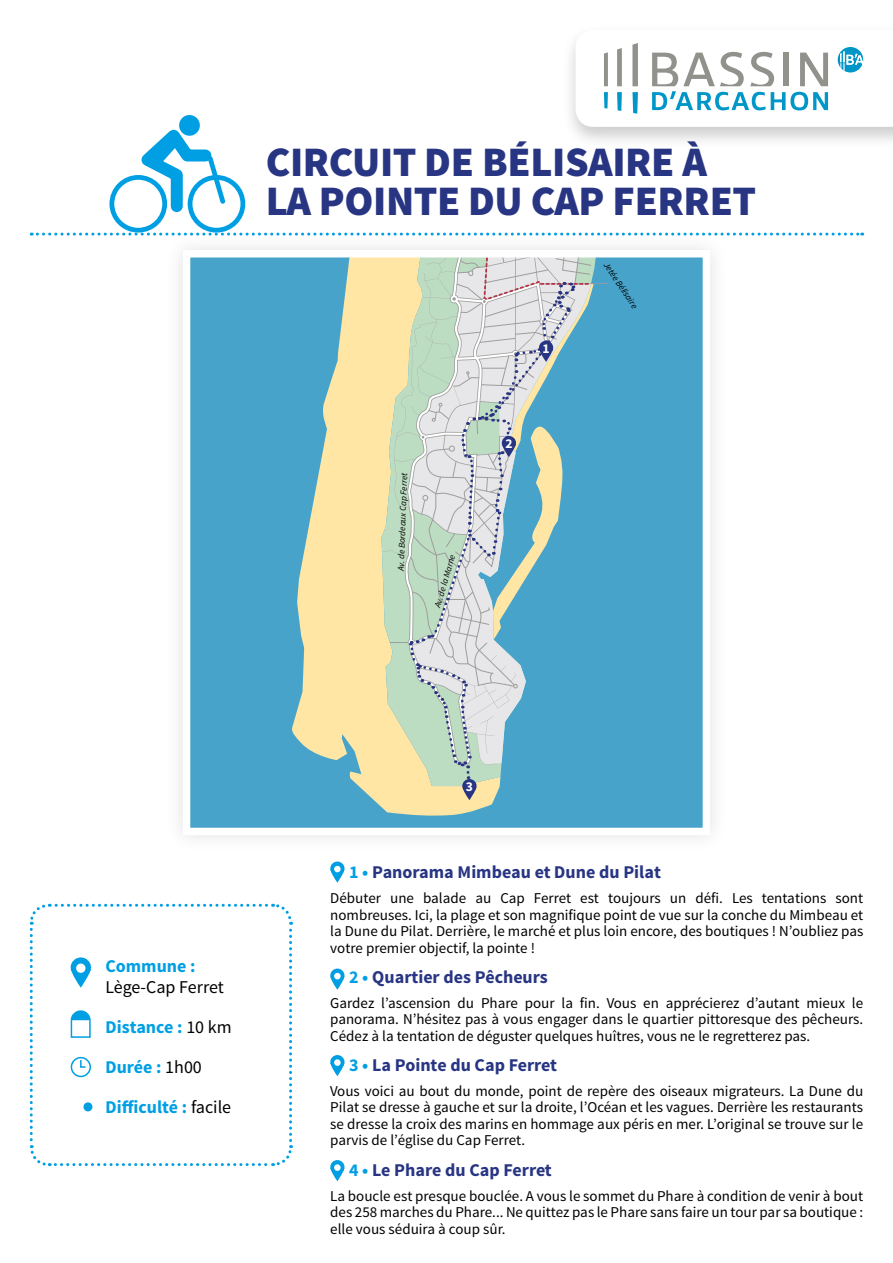
<style>
.page{position:relative;width:893px;height:1263px;background:#fff}
.page>*{position:absolute;margin:0;border:0;box-sizing:border-box;transform-origin:0 0}
.t1{font:900 42px/39px "Source Sans Pro";letter-spacing:-.01em;color:#283583}
.t2{font:700 18px "Source Sans Pro";color:#283583}
.t3{font:700 18px "Source Sans Pro";color:#009fe3}
.t4{font:18px "Source Sans Pro";letter-spacing:-.01em;color:#000}
.t5{font:15px/16.5px "Source Sans Pro";color:#000;text-align:justify}
.t6{font:700 13.5px "Source Sans Pro";color:#fff}
.t7{font:italic 9px "Source Sans Pro";color:#000}
.s1{font-weight:400;color:#000}
.s2{color:#009fe3}
</style>
<div class="page">
<div style="left:562px;top:24px;width:330px;height:126px;background:#000;opacity:.2"></div>
<svg style="left:330px;top:861px;width:14px;height:14px"></svg>
<svg style="left:330px;top:869px;width:14px;height:14px"></svg>
<div style="left:334px;top:866px;width:7px;height:6px;background:#fff;border-radius:50%"></div>
<div style="left:330px;top:968px;width:14px;height:14px;background:#009fe3;border-radius:50%"></div>
<svg style="left:330px;top:976px;width:14px;height:14px"></svg>
<div style="left:334px;top:973px;width:7px;height:6px;background:#fff;border-radius:50%"></div>
<div style="left:330px;top:1055px;width:14px;height:14px;background:#009fe3;border-radius:50%"></div>
<svg style="left:330px;top:1063px;width:14px;height:13px"></svg>
<div style="left:334px;top:1059px;width:7px;height:7px;background:#fff;border-radius:50%"></div>
<div style="left:330px;top:1160px;width:14px;height:14px;background:#009fe3;border-radius:50%"></div>
<svg style="left:330px;top:1168px;width:14px;height:13px"></svg>
<div style="left:334px;top:1164px;width:7px;height:7px;background:#fff;border-radius:50%"></div>
<svg style="left:29px;top:903px;width:264px;height:264px"></svg>
<div style="left:83px;top:1102px;width:9px;height:9px;background:#009fe3;border-radius:50%"></div>
<svg style="left:575px;top:30px;width:317px;height:97px"></svg>
<svg style="left:31px;top:233px;width:832px;height:3px"></svg>
<svg style="left:179px;top:115px;width:21px;height:21px"></svg>
<div style="left:188px;top:175px;width:57px;height:58px;border:5px solid #009fe3;border-radius:50%"></div>
<div style="left:109px;top:175px;width:58px;height:58px;border:5px solid #009fe3;border-radius:50%"></div>
<svg style="left:127px;top:118px;width:102px;height:100px"></svg>
<div style="left:164px;top:231px;width:565px;height:623px;background:#fbfbfb"></div>
<div style="left:187px;top:254px;width:519px;height:577px;background:#47a3c9"></div>
<svg style="left:292px;top:363px;width:45px;height:398px;fill:#ffe6a4"></svg>
<svg style="left:337px;top:259px;width:271px;height:501px"></svg>
<svg style="left:342px;top:697px;width:266px;height:119px"></svg>
<div style="left:183px;top:250px;width:527px;height:585px;border:8px solid #fff"></div>
<svg style="left:382px;top:254px;width:212px;height:546px"></svg>
<h1 class="t1" style="left:266px;top:144px;width:492px">CIRCUIT DE BÉLISAIRE À<br>LA POINTE DU CAP FERRET</h1>
<p class="t7" style="left:395px;top:571px;width:100px;rotate:-88deg">Av. de Bordeaux Cap Ferret</p>
<p class="t7" style="left:432px;top:606px;width:56px;rotate:-74deg">Av. de la Marne</p>
<p class="t6" style="left:542px;top:340px;width:9px">1</p>
<p class="t6" style="left:505px;top:435px;width:9px">2</p>
<p class="t7" style="left:611px;top:260px;width:55px;rotate:56deg">Jetée Bélisaire</p>
<p class="t3" style="left:105px;top:954px;width:92px">Commune :</p>
<p class="t4" style="left:105px;top:976px;width:120px">Lège-Cap Ferret</p>
<p class="t3" style="left:105px;top:1015px;width:128px">Distance : <span class="s1">10 km</span></p>
<p class="t3" style="left:105px;top:1055px;width:98px">Durée : <span class="s1">1h00</span></p>
<p class="t3" style="left:105px;top:1095px;width:127px">Difficulté : <span class="s1">facile</span></p>
<p class="t6" style="left:466px;top:778px;width:9px">3</p>
<p class="t2" style="left:349px;top:861px;width:313px"><span class="s2">1 •</span> Panorama Mimbeau et Dune du Pilat</p>
<p class="t5" style="left:330px;top:890px;width:534px">Débuter une balade au Cap Ferret est toujours un défi. Les tentations sont nombreuses. Ici, la plage et son magnifique point de vue sur la conche du Mimbeau et la Dune du Pilat. Derrière, le marché et plus loin encore, des boutiques ! N’oubliez pas votre premier objectif, la pointe !</p>
<p class="t2" style="left:349px;top:965px;width:200px"><span class="s2">2 •</span> Quartier des Pêcheurs</p>
<p class="t5" style="left:330px;top:995px;width:534px">Gardez l’ascension du Phare pour la fin. Vous en apprécierez d’autant mieux le panorama. N’hésitez pas à vous engager dans le quartier pittoresque des pêcheurs.<br>Cédez à la tentation de déguster quelques huîtres, vous ne le regretterez pas.</p>
<p class="t2" style="left:349px;top:1053px;width:210px"><span class="s2">3 •</span> La Pointe du Cap Ferret</p>
<p class="t5" style="left:330px;top:1083px;width:534px">Vous voici au bout du monde, point de repère des oiseaux migrateurs. La Dune du Pilat se dresse à gauche et sur la droite, l’Océan et les vagues. Derrière les restaurants se dresse la croix des marins en hommage aux péris en mer. L’original se trouve sur le parvis de l’église du Cap Ferret.</p>
<p class="t2" style="left:349px;top:1158px;width:204px"><span class="s2">4 •</span> Le Phare du Cap Ferret</p>
<p class="t5" style="left:330px;top:1187px;width:534px">La boucle est presque bouclée. A vous le sommet du Phare à condition de venir à bout des 258 marches du Phare... Ne quittez pas le Phare sans faire un tour par sa boutique : elle vous séduira à coup sûr.</p>
</div>
